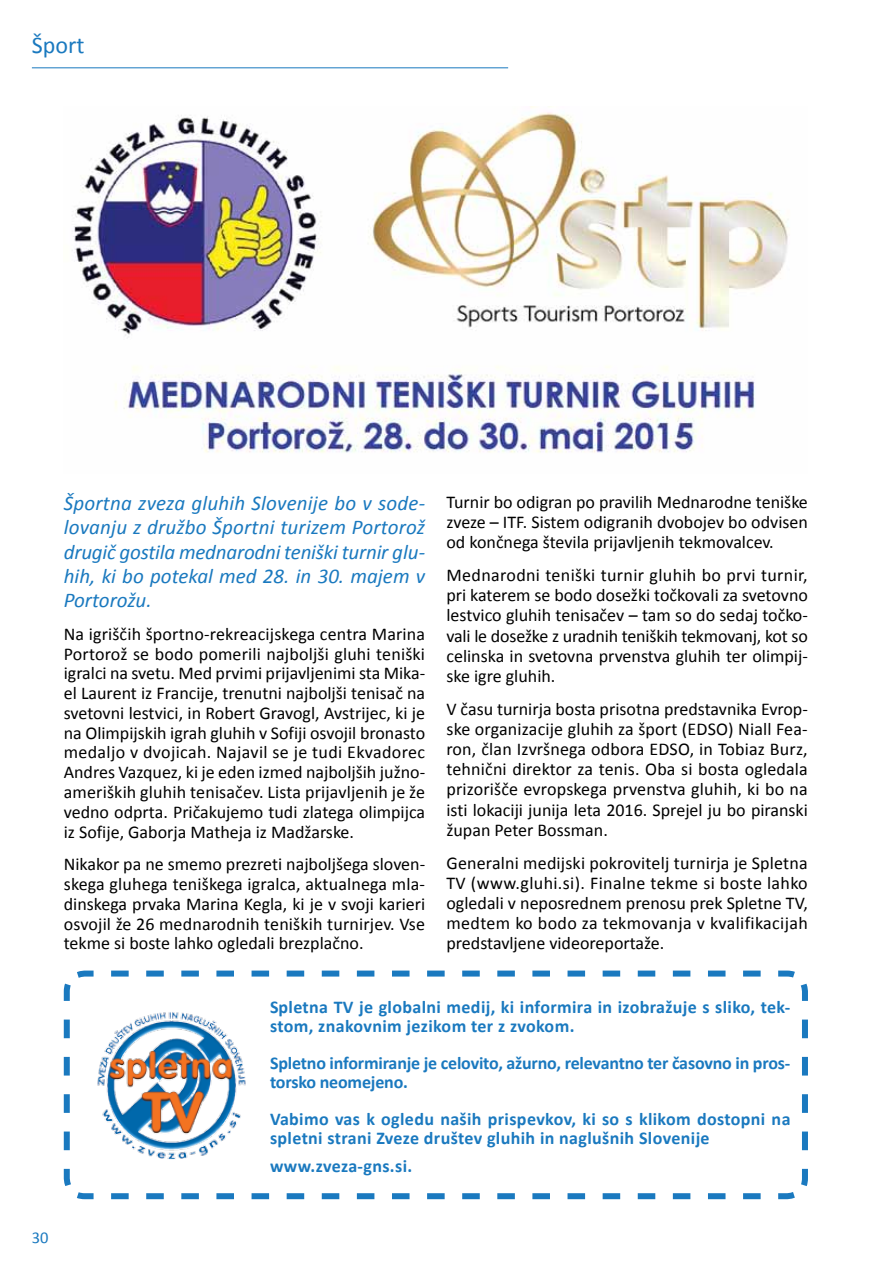
<style>
.page{position:relative;width:893px;height:1263px;background:#fff}
.page>*{position:absolute;margin:0;border:0;box-sizing:border-box;transform-origin:0 0}
.t1{font:24px "Calibri";color:#1a79bf}
.t2{font:italic 21px/24.3px "Calibri";color:#1a79bf;text-align:justify}
.t3{font:18px/20.1px "Calibri";color:#000;text-align:justify}
.t4{font:700 18px/19.5px "Calibri";letter-spacing:.02em;color:#1a79bf}
.t5{font:700 18px/19.5px "Calibri";letter-spacing:-.01em;color:#1a79bf}
.t6{font:16.5px "Calibri";color:#1a79bf}
</style>
<div class="page">
<hr style="left:32px;top:68px;width:476px;height:1px;background:#1a79bf">
<img style="left:73px;top:106px;width:715px;height:347px">
<svg style="left:63px;top:970px;width:745px;height:230px"></svg>
<h1 class="t1" style="left:32px;top:30px;width:54px">Šport</h1>
<p class="t2" style="left:64px;top:490px;width:363px">Športna zveza gluhih Slovenije bo v sode&shy;lovanju z družbo Športni turizem Portorož drugič gostila mednarodni teniški turnir glu&shy;hih, ki bo potekal med 28. in 30. majem v Portorožu.</p>
<p class="t3" style="left:64px;top:624px;width:363px">Na igriščih športno-rekreacijskega centra Marina Portorož se bodo pomerili najboljši gluhi teniški igralci na svetu. Med prvimi prijavljenimi sta Mika&shy;el Laurent iz Francije, trenutni najboljši tenisač na svetovni lestvici, in Robert Gravogl, Avstrijec, ki je na Olimpijskih igrah gluhih v Sofiji osvojil bronasto medaljo v dvojicah. Najavil se je tudi Ekvadorec Andres Vazquez, ki je eden izmed najboljših južno&shy;ameriških gluhih tenisačev. Lista prijavljenih je že vedno odprta. Pričakujemo tudi zlatega olimpijca iz Sofije, Gaborja Matheja iz Madžarske.</p>
<p class="t3" style="left:64px;top:854px;width:363px">Nikakor pa ne smemo prezreti najboljšega sloven&shy;skega gluhega teniškega igralca, aktualnega mla&shy;dinskega prvaka Marina Kegla, ki je v svoji karieri osvojil že 26 mednarodnih teniških turnirjev. Vse tekme si boste lahko ogledali brezplačno.</p>
<p class="t3" style="left:446px;top:492px;width:363px">Turnir bo odigran po pravilih Mednarodne teniške zveze – ITF. Sistem odigranih dvobojev bo odvisen od končnega števila prijavljenih tekmovalcev.</p>
<p class="t3" style="left:446px;top:565px;width:363px">Mednarodni teniški turnir gluhih bo prvi turnir, pri katerem se bodo dosežki točkovali za svetovno lestvico gluhih tenisačev – tam so do sedaj točko&shy;vali le dosežke z uradnih teniških tekmovanj, kot so celinska in svetovna prvenstva gluhih ter olimpij&shy;ske igre gluhih.</p>
<p class="t3" style="left:446px;top:699px;width:363px">V času turnirja bosta prisotna predstavnika Evrop&shy;ske organizacije gluhih za šport (EDSO) Niall Fea&shy;ron, član Izvršnega odbora EDSO, in Tobiaz Burz, tehnični direktor za tenis. Oba si bosta ogledala prizorišče evropskega prvenstva gluhih, ki bo na isti lokaciji junija leta 2016. Sprejel ju bo piranski župan Peter Bossman.</p>
<p class="t3" style="left:446px;top:853px;width:363px">Generalni medijski pokrovitelj turnirja je Spletna TV (www.gluhi.si). Finalne tekme si boste lahko ogledali v neposrednem prenosu prek Spletne TV, medtem ko bodo za tekmovanja v kvalifikacijah predstavljene videoreportaže.</p>
<p class="t6" style="left:32px;top:1227px;width:18px">30</p>
<p class="t4" style="left:270px;top:997px;width:522px">Spletna TV je globalni medij, ki informira in izobražuje s sliko, tek&shy;stom, znakovnim jezikom ter z zvokom.</p>
<p class="t5" style="left:270px;top:1053px;width:522px">Spletno informiranje je celovito, ažurno, relevantno ter časovno in pros&shy;torsko neomejeno.</p>
<p class="t4" style="left:270px;top:1109px;width:522px">Vabimo vas k ogledu naših prispevkov, ki so s klikom dostopni na spletni strani Zveze društev gluhih in naglušnih Slovenije</p>
<p class="t4" style="left:270px;top:1156px;width:144px">www.zveza-gns.si.</p>
</div>
